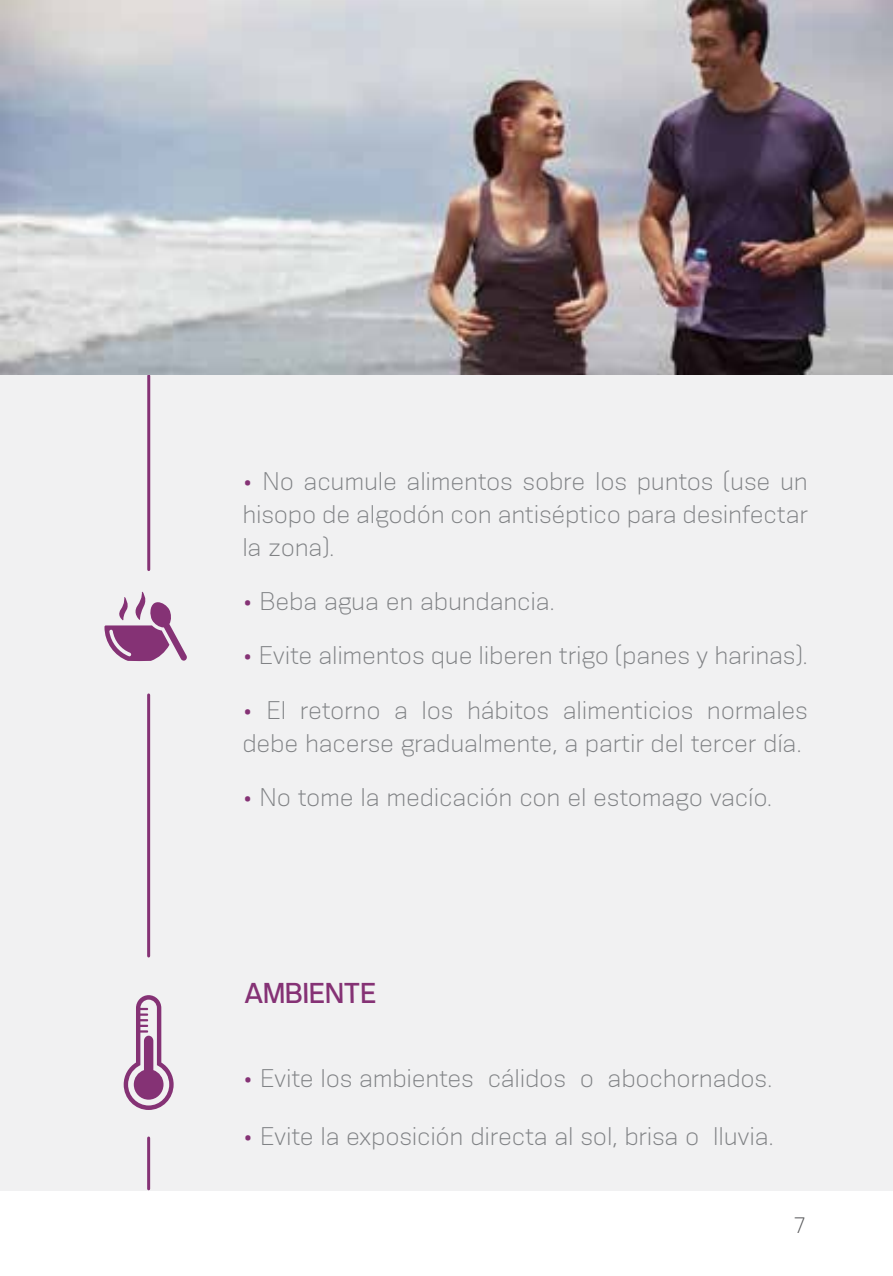
<style>
.page{position:relative;width:893px;height:1276px;background:#fff}
.page>*{position:absolute;margin:0;border:0;box-sizing:border-box;transform-origin:0 0}
.t1{font:500 27px "Konsens";color:#853275}
.t2{font:300 24px/33px "Konsens";letter-spacing:-.01em;color:#808285;text-align:justify}
.t3{font:300 21px "Konsens";color:#58595b}
.s1{color:#853275}
</style>
<div class="page">
<div style="left:0;top:374px;width:893px;height:816px;background:#f1f1f2"></div>
<svg style="left:124px;top:995px;width:50px;height:115px"></svg>
<svg style="left:104px;top:592px;width:83px;height:69px"></svg>
<hr style="left:147px;top:376px;width:3px;height:193px;background:#853275">
<hr style="left:147px;top:695px;width:3px;height:261px;background:#853275">
<hr style="left:147px;top:1138px;width:3px;height:50px;background:#853275">
<img style="left:0;top:0;width:893px;height:374px">
<p class="t2" style="left:242px;top:464px;width:567px"><span class="s1">•</span> No acumule alimentos sobre los puntos (use un hisopo de algodón con antiséptico para desinfectar la zona).</p>
<p class="t2" style="left:242px;top:584px;width:314px"><span class="s1">•</span> Beba agua en abundancia.</p>
<p class="t2" style="left:242px;top:638px;width:567px"><span class="s1">•</span> Evite alimentos que liberen trigo (panes y harinas).</p>
<p class="t2" style="left:242px;top:693px;width:567px"><span class="s1">•</span> El retorno a los hábitos alimenticios normales debe hacerse gradualmente, a partir del tercer día.</p>
<p class="t2" style="left:242px;top:780px;width:531px"><span class="s1">•</span> No tome la medicación con el estomago vacío.</p>
<p class="t1" style="left:244px;top:976px;width:135px">AMBIENTE</p>
<p class="t2" style="left:243px;top:1061px;width:531px"><span class="s1">•</span> Evite los ambientes cálidos o abochornados.</p>
<p class="t2" style="left:243px;top:1119px;width:532px"><span class="s1">•</span> Evite la exposición directa al sol, brisa o lluvia.</p>
<p class="t3" style="left:793px;top:1212px;width:14px">7</p>
</div>
